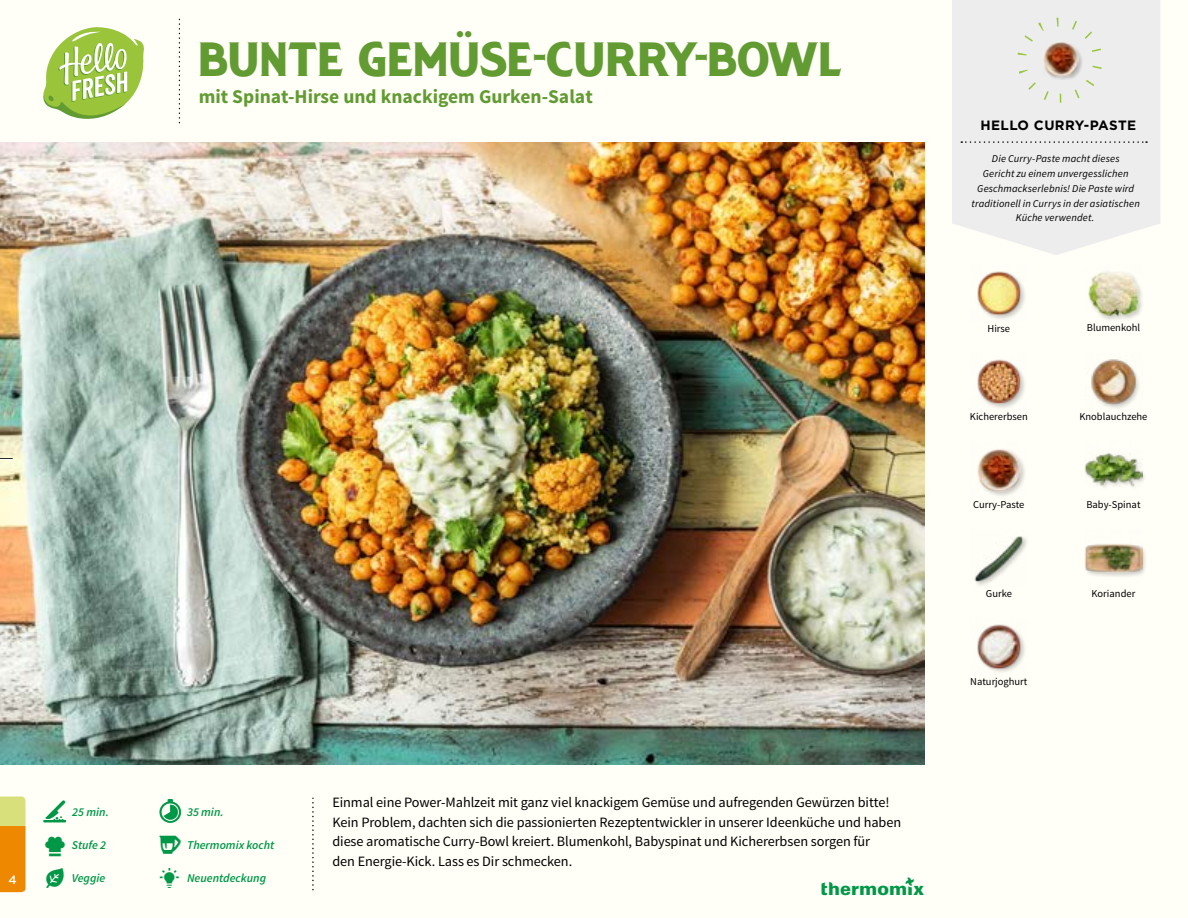
<style>
.page{position:relative;width:1188px;height:918px;background:#fffef7}
.page>*{position:absolute;margin:0;border:0;box-sizing:border-box;transform-origin:0 0}
.t1{font:42px "Signwriter Standard";letter-spacing:-.005em;color:#619b31}
.t2{font:700 19.5px "Source Sans Pro";color:#619b31}
.t3{font:14.25px/19.5px "Source Sans Pro";letter-spacing:-.005em;color:#000}
.t4{font:700 13.5px "Gotham";letter-spacing:.03em;color:#000}
.t5{font:italic 600 12px "Source Sans Pro";color:#009847}
.t6{font:500 12px "Gotham";color:#fffef7}
.t7{font:italic 10.5px/14.7px "Source Sans Pro";letter-spacing:.015em;color:#000;text-align:center}
.t8{font:10.5px "Source Sans Pro";color:#000}
</style>
<div class="page">
<svg style="left:43px;top:27px;width:101px;height:92px"></svg>
<svg style="left:0;top:796px;width:26px;height:96px;background:#e7a52b"></svg>
<div style="left:952px;top:0;width:208px;height:255px;background:#ededed"></div>
<svg style="left:961px;top:141px;width:186px;height:2px"></svg>
<img style="left:977px;top:624px;width:48px;height:48px">
<div style="left:1084px;top:542px;width:64px;height:36px;background:#000;opacity:.2"></div>
<img style="left:1085px;top:542px;width:57px;height:36px">
<img style="left:974px;top:536px;width:53px;height:50px">
<div style="left:1084px;top:452px;width:64px;height:40px;background:#000;opacity:.2"></div>
<img style="left:1085px;top:452px;width:57px;height:40px">
<img style="left:977px;top:449px;width:48px;height:47px">
<img style="left:1091px;top:359px;width:48px;height:50px">
<img style="left:977px;top:359px;width:48px;height:49px">
<img style="left:1088px;top:272px;width:54px;height:48px">
<img style="left:977px;top:271px;width:48px;height:48px">
<img style="left:1038px;top:35px;width:46px;height:47px">
<div style="left:1017px;top:18px;width:85px;height:85px;border:9px dashed #9ac43a;border-radius:50%"></div>
<img style="left:0;top:142px;width:925px;height:623px">
<svg style="left:0;top:458px;width:13px;height:2px"></svg>
<h1 class="t1" style="left:199px;top:28px;width:645px">BUNTE GEMÜSE-CURRY-BOWL</h1>
<h2 class="t2" style="left:199px;top:84px;width:396px">mit Spinat-Hirse und knackigem Gurken-Salat</h2>
<p class="t6" style="left:9px;top:872px;width:10px">4</p>
<p class="t5" style="left:72px;top:805px;width:38px">25 min.</p>
<p class="t5" style="left:187px;top:805px;width:38px">35 min.</p>
<p class="t5" style="left:72px;top:838px;width:36px">Stufe 2</p>
<p class="t5" style="left:187px;top:838px;width:89px">Thermomix kocht</p>
<p class="t5" style="left:72px;top:870px;width:35px">Veggie</p>
<p class="t5" style="left:187px;top:870px;width:81px">Neuentdeckung</p>
<p class="t3" style="left:332px;top:793px;width:570px">Einmal eine Power-Mahlzeit mit ganz viel knackigem Gemüse und aufregenden Gewürzen bitte!<br>Kein Problem, dachten sich die passionierten Rezeptentwickler in unserer Ideenküche und haben diese aromatische Curry-Bowl kreiert. Blumenkohl, Babyspinat und Kichererbsen sorgen für<br>den Energie-Kick. Lass es Dir schmecken.</p>
<p class="t4" style="left:981px;top:116px;width:157px">HELLO CURRY-PASTE</p>
<p class="t7" style="left:972px;top:152px;width:170px">Die Curry-Paste macht dieses<br>Gericht zu einem unvergesslichen<br>Geschmackserlebnis! Die Paste wird traditionell in Currys in der asiatischen<br>Küche verwendet.</p>
<p class="t8" style="left:988px;top:322px;width:24px">Hirse</p>
<p class="t8" style="left:1087px;top:321px;width:55px">Blumenkohl</p>
<p class="t8" style="left:970px;top:410px;width:59px">Kichererbsen</p>
<p class="t8" style="left:1079px;top:410px;width:70px">Knoblauchzehe</p>
<p class="t8" style="left:973px;top:498px;width:53px">Curry-Paste</p>
<p class="t8" style="left:1086px;top:498px;width:56px">Baby-Spinat</p>
<p class="t8" style="left:986px;top:587px;width:28px">Gurke</p>
<p class="t8" style="left:1092px;top:587px;width:45px">Koriander</p>
<p class="t8" style="left:970px;top:675px;width:59px">Naturjoghurt</p>
</div>
